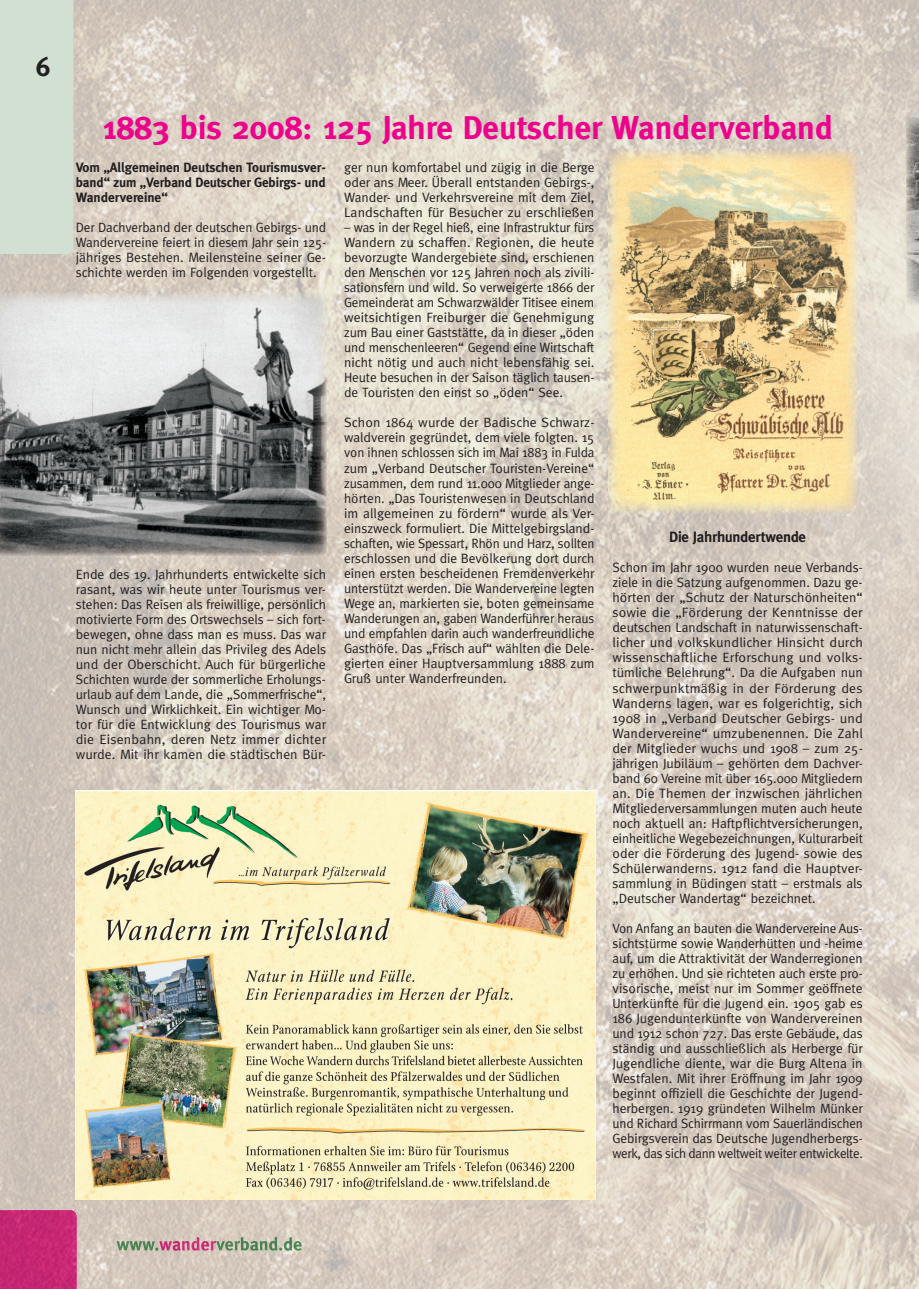
<style>
.page{position:relative;width:919px;height:1289px;background:#fff}
.page>*{position:absolute;margin:0;border:0;box-sizing:border-box;transform-origin:0 0}
.t1{font:700 33px "Meta";color:#ed028c}
.t2{font:700 27px "Meta";color:#231f20}
.t3{font:700 15px "Meta";letter-spacing:-.02em;color:#231f20}
.t4{font:13.5px/15px "Meta";color:#231f20;text-align:justify}
.t5{font:700 13.5px/15px "Meta";letter-spacing:-.005em;color:#231f20;text-align:justify}
</style>
<div class="page">
<img style="left:0;top:0;width:459px;height:321px">
<img style="left:459px;top:0;width:459px;height:161px">
<img style="left:459px;top:161px;width:153px;height:1127px">
<img style="left:817px;top:161px;width:101px;height:1127px">
<img style="left:307px;top:321px;width:153px;height:967px">
<img style="left:612px;top:513px;width:205px;height:775px">
<img style="left:0;top:555px;width:307px;height:679px">
<img style="left:77px;top:1234px;width:230px;height:54px">
<img style="left:117px;top:1240px;width:41px;height:10px">
<img style="left:159px;top:1236px;width:57px;height:14px">
<img style="left:216px;top:1236px;width:85px;height:14px">
<svg style="left:0;top:1210px;width:5px;height:78px"></svg>
<img style="left:5px;top:1210px;width:72px;height:78px">
<img style="left:76px;top:790px;width:519px;height:409px">
<img style="left:906px;top:111px;width:12px;height:194px">
<img style="left:0;top:292px;width:326px;height:263px">
<img style="left:608px;top:150px;width:248px;height:363px">
<div style="left:0;top:0;width:73px;height:254px;background:#d2e0d4"></div>
<h2 class="t2" style="left:36px;top:51px;width:16px">6</h2>
<h1 class="t1" style="left:102px;top:108px;width:732px">1883 bis 2008: 125 Jahre Deutscher Wanderverband</h1>
<p class="t5" style="left:76px;top:160px;width:252px">Vom „Allgemeinen Deutschen Tourismusver&shy;band“ zum „Verband Deutscher Gebirgs- und Wandervereine“</p>
<p class="t4" style="left:76px;top:220px;width:252px">Der Dachverband der deutschen Gebirgs- und Wandervereine feiert in diesem Jahr sein 125- jähriges Bestehen. Meilensteine seiner Ge&shy;schichte werden im Folgenden vorgestellt.</p>
<p class="t4" style="left:76px;top:566px;width:252px">Ende des 19. Jahrhunderts entwickelte sich rasant, was wir heute unter Tourismus ver&shy;stehen: Das Reisen als freiwillige, persönlich motivierte Form des Ortswechsels – sich fort&shy;bewegen, ohne dass man es muss. Das war nun nicht mehr allein das Privileg des Adels und der Oberschicht. Auch für bürgerliche Schichten wurde der sommerliche Erholungs&shy;urlaub auf dem Lande, die „Sommerfrische“, Wunsch und Wirklichkeit. Ein wichtiger Mo&shy;tor für die Entwicklung des Tourismus war die Eisenbahn, deren Netz immer dichter wurde. Mit ihr kamen die städtischen Bür-</p>
<p class="t4" style="left:344px;top:160px;width:252px">ger nun komfortabel und zügig in die Berge oder ans Meer. Überall entstanden Gebirgs-, Wander- und Verkehrsvereine mit dem Ziel, Landschaften für Besucher zu erschließen</p>
<p class="t4" style="left:344px;top:220px;width:252px">– was in der Regel hieß, eine Infrastruktur fürs Wandern zu schaffen. Regionen, die heute bevorzugte Wandergebiete sind, erschienen den Menschen vor 125 Jahren noch als zivili&shy;sationsfern und wild. So verweigerte 1866 der Gemeinderat am Schwarzwälder Titisee einem weitsichtigen Freiburger die Genehmigung zum Bau einer Gaststätte, da in dieser „öden und menschenleeren“ Gegend eine Wirtschaft nicht nötig und auch nicht lebensfähig sei.<br>Heute besuchen in der Saison täglich tausen&shy;de Touristen den einst so „öden“ See.</p>
<p class="t4" style="left:344px;top:415px;width:252px">Schon 1864 wurde der Badische Schwarz&shy;waldverein gegründet, dem viele folgten. 15 von ihnen schlossen sich im Mai 1883 in Fulda zum „Verband Deutscher Touristen-Vereine“ zusammen, dem rund 11.000 Mitglieder ange&shy;hörten. „Das Touristenwesen in Deutschland im allgemeinen zu fördern“ wurde als Ver&shy;einszweck formuliert. Die Mittelgebirgsland&shy;schaften, wie Spessart, Rhön und Harz, sollten erschlossen und die Bevölkerung dort durch einen ersten bescheidenen Fremdenverkehr unterstützt werden. Die Wandervereine legten Wege an, markierten sie, boten gemeinsame Wanderungen an, gaben Wanderführer heraus und empfahlen darin auch wanderfreundliche Gasthöfe. Das „Frisch auf“ wählten die Dele&shy;gierten einer Hauptversammlung 1888 zum Gruß unter Wanderfreunden.</p>
<p class="t3" style="left:669px;top:528px;width:138px">Die Jahrhundertwende</p>
<p class="t4" style="left:612px;top:560px;width:252px">Schon im Jahr 1900 wurden neue Verbands&shy;ziele in die Satzung aufgenommen. Dazu ge&shy;hörten der „Schutz der Naturschönheiten“ sowie die „Förderung der Kenntnisse der deutschen Landschaft in naturwissenschaft&shy;licher und volkskundlicher Hinsicht durch wissenschaftliche Erforschung und volks&shy;tümliche Belehrung“. Da die Aufgaben nun schwerpunktmäßig in der Förderung des Wanderns lagen, war es folgerichtig, sich 1908 in „Verband Deutscher Gebirgs- und Wandervereine“ umzubenennen. Die Zahl der Mitglieder wuchs und 1908 – zum 25- jährigen Jubiläum – gehörten dem Dachver&shy;band 60 Vereine mit über 165.000 Mitgliedern an. Die Themen der inzwischen jährlichen Mitgliederversammlungen muten auch heute noch aktuell an: Haftpflichtversicherungen, einheitliche Wegebezeichnungen, Kulturarbeit oder die Förderung des Jugend- sowie des Schülerwanderns. 1912 fand die Hauptver&shy;sammlung in Büdingen statt – erstmals als „Deutscher Wandertag“ bezeichnet.</p>
<p class="t4" style="left:612px;top:920px;width:252px">Von Anfang an bauten die Wandervereine Aus&shy;sichtstürme sowie Wanderhütten und -heime auf, um die Attraktivität der Wanderregionen zu erhöhen. Und sie richteten auch erste pro&shy;visorische, meist nur im Sommer geöffnete Unterkünfte für die Jugend ein. 1905 gab es 186 Jugendunterkünfte von Wandervereinen und 1912 schon 727. Das erste Gebäude, das ständig und ausschließlich als Herberge für Jugendliche diente, war die Burg Altena in Westfalen. Mit ihrer Eröffnung im Jahr 1909 beginnt offiziell die Geschichte der Jugend&shy;herbergen. 1919 gründeten Wilhelm Münker und Richard Schirrmann vom Sauerländischen Gebirgsverein das Deutsche Jugendherbergs&shy;werk, das sich dann weltweit weiter entwickelte.</p>
</div>
